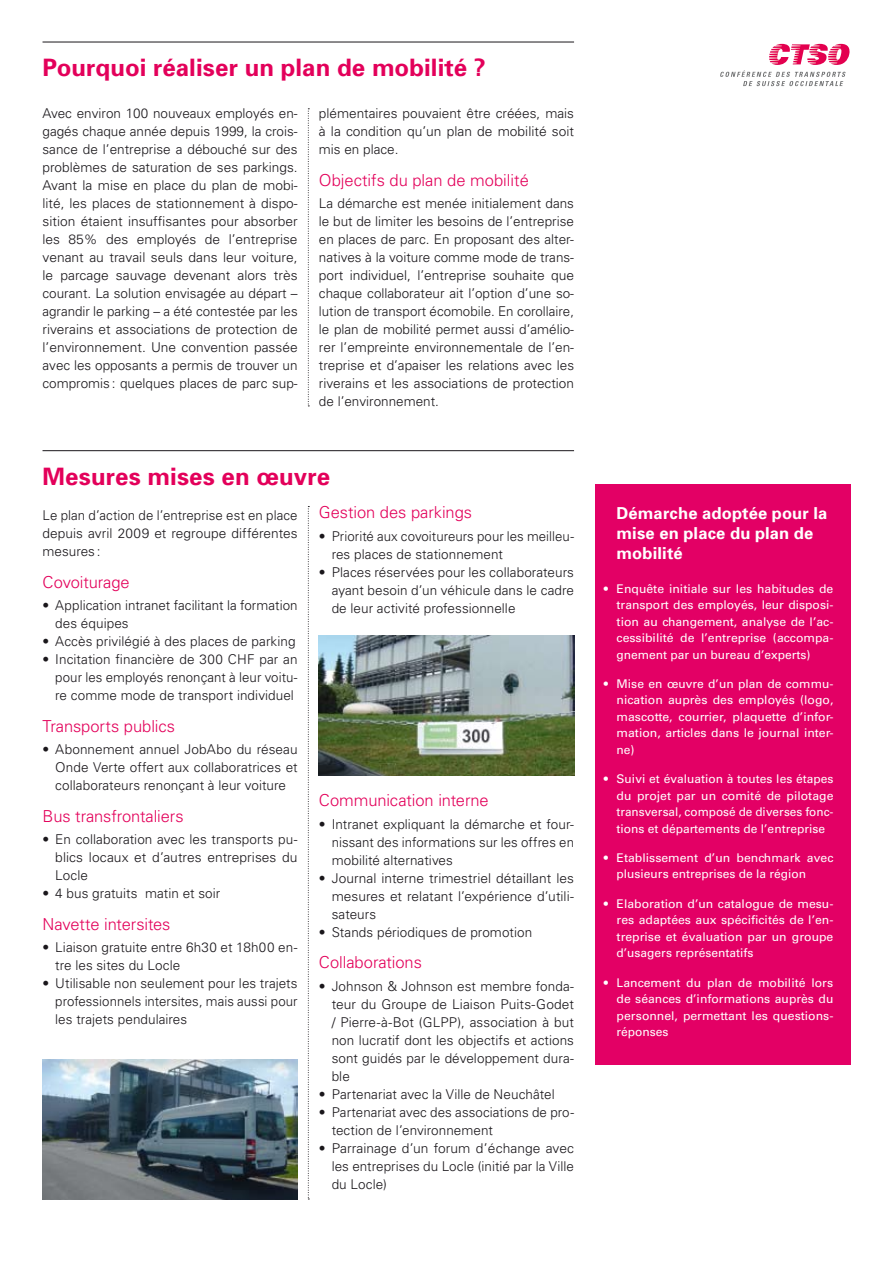
<style>
.page{position:relative;width:893px;height:1263px;background:#fff}
.page>*{position:absolute;margin:0;border:0;box-sizing:border-box;transform-origin:0 0}
.t1{font:700 24px "Univers";letter-spacing:.005em;color:#e3005a}
.t2{font:300 16.5px "Univers";letter-spacing:-.005em;color:#e3005a}
.t3{font:700 16.5px/19.8px "Univers";letter-spacing:.01em;color:#fff}
.t4{font:300 13.5px/18px "Univers";letter-spacing:.005em;color:#1a171b;text-align:justify}
.t5{font:12px/16.5px "Univers";color:#fff;text-align:justify}
</style>
<div class="page">
<img style="left:319px;top:635px;width:255px;height:141px">
<hr style="left:43px;top:450px;width:531px;height:1px;background:#1a171b">
<svg style="left:308px;top:108px;width:1px;height:298px"></svg>
<svg style="left:308px;top:506px;width:1px;height:693px"></svg>
<div style="left:595px;top:485px;width:255px;height:580px;background:#e30065"></div>
<img style="left:43px;top:1060px;width:255px;height:139px">
<hr style="left:43px;top:42px;width:531px;height:1px;background:#1a171b">
<svg style="left:720px;top:44px;width:130px;height:42px"></svg>
<h1 class="t1" style="left:43px;top:52px;width:445px">Pourquoi réaliser un plan de mobilité ?</h1>
<p class="t4" style="left:43px;top:104px;width:257px">Avec environ 100 nouveaux employés en&shy;gagés chaque année depuis 1999, la crois&shy;sance de l’entreprise a débouché sur des problèmes de saturation de ses parkings.<br>Avant la mise en place du plan de mobi&shy;lité, les places de stationnement à dispo&shy;sition étaient insuffisantes pour absorber les 85% des employés de l’entreprise venant au travail seuls dans leur voiture, le parcage sauvage devenant alors très courant. La solution envisagée au départ – agrandir le parking – a été contestée par les riverains et associations de protection de l’environnement. Une convention passée avec les opposants a permis de trouver un compromis: quelques places de parc sup-</p>
<p class="t4" style="left:319px;top:104px;width:257px">plémentaires pouvaient être créées, mais à la condition qu’un plan de mobilité soit mis en place.</p>
<p class="t2" style="left:319px;top:170px;width:211px">Objectifs du plan de mobilité</p>
<p class="t4" style="left:319px;top:194px;width:257px">La démarche est menée initialement dans le but de limiter les besoins de l’entreprise en places de parc. En proposant des alter&shy;natives à la voiture comme mode de trans&shy;port individuel, l’entreprise souhaite que chaque collaborateur ait l’option d’une so&shy;lution de transport écomobile. En corollaire, le plan de mobilité permet aussi d’amélio&shy;rer l’empreinte environnementale de l’en&shy;treprise et d’apaiser les relations avec les riverains et les associations de protection de l’environnement.</p>
<h1 class="t1" style="left:43px;top:461px;width:289px">Mesures mises en œuvre</h1>
<p class="t4" style="left:43px;top:506px;width:257px">Le plan d’action de l’entreprise est en place depuis avril 2009 et regroupe différentes mesures :</p>
<p class="t2" style="left:43px;top:572px;width:89px">Covoiturage</p>
<p class="t4" style="left:55px;top:596px;width:244px;text-indent:-13px">• Application intranet facilitant la formation des équipes</p>
<p class="t4" style="left:43px;top:632px;width:255px">• Accès privilégié à des places de parking</p>
<p class="t4" style="left:55px;top:650px;width:244px;text-indent:-13px">• Incitation financière de 300 CHF par an pour les employés renonçant à leur voitu&shy;re comme mode de transport individuel</p>
<p class="t2" style="left:43px;top:716px;width:134px">Transports publics</p>
<p class="t4" style="left:55px;top:740px;width:244px;text-indent:-13px">• Abonnement annuel JobAbo du réseau Onde Verte offert aux collaboratrices et collaborateurs renonçant à leur voiture</p>
<p class="t2" style="left:43px;top:806px;width:143px">Bus transfrontaliers</p>
<p class="t4" style="left:55px;top:830px;width:244px;text-indent:-13px">• En collaboration avec les transports pu&shy;blics locaux et d’autres entreprises du Locle</p>
<p class="t4" style="left:43px;top:884px;width:179px">• 4 bus gratuits matin et soir</p>
<p class="t2" style="left:43px;top:914px;width:129px">Navette intersites</p>
<p class="t4" style="left:55px;top:938px;width:244px;text-indent:-13px">• Liaison gratuite entre 6h30 et 18h00 en&shy;tre les sites du Locle</p>
<p class="t4" style="left:55px;top:974px;width:244px;text-indent:-13px">• Utilisable non seulement pour les trajets professionnels intersites, mais aussi pour les trajets pendulaires</p>
<p class="t2" style="left:319px;top:502px;width:155px">Gestion des parkings</p>
<p class="t4" style="left:332px;top:526px;width:244px;text-indent:-13px">• Priorité aux covoitureurs pour les meilleu&shy;res places de stationnement</p>
<p class="t4" style="left:332px;top:562px;width:244px;text-indent:-13px">• Places réservées pour les collaborateurs ayant besoin d’un véhicule dans le cadre de leur activité professionnelle</p>
<p class="t2" style="left:319px;top:790px;width:171px">Communication interne</p>
<p class="t4" style="left:332px;top:814px;width:244px;text-indent:-13px">• Intranet expliquant la démarche et four&shy;nissant des informations sur les offres en mobilité alternatives</p>
<p class="t4" style="left:332px;top:868px;width:244px;text-indent:-13px">• Journal interne trimestriel détaillant les mesures et relatant l’expérience d’utili&shy;sateurs</p>
<p class="t4" style="left:319px;top:922px;width:215px">• Stands périodiques de promotion</p>
<p class="t2" style="left:319px;top:952px;width:104px">Collaborations</p>
<p class="t4" style="left:332px;top:976px;width:244px;text-indent:-13px">• Johnson &amp; Johnson est membre fonda&shy;teur du Groupe de Liaison Puits-Godet / Pierre-à-Bot (GLPP), association à but non lucratif dont les objectifs et actions sont guidés par le développement dura&shy;ble</p>
<p class="t4" style="left:319px;top:1084px;width:237px">• Partenariat avec la Ville de Neuchâtel</p>
<p class="t4" style="left:332px;top:1102px;width:244px;text-indent:-13px">• Partenariat avec des associations de pro&shy;tection de l’environnement</p>
<p class="t4" style="left:332px;top:1138px;width:244px;text-indent:-13px">• Parrainage d’un forum d’échange avec les entreprises du Locle (initié par la Ville du Locle)</p>
<p class="t3" style="left:617px;top:503px;width:212px">Démarche adoptée pour la mise en place du plan de mobilité</p>
<p class="t5" style="left:617px;top:580px;width:218px;text-indent:-13px">• Enquête initiale sur les habitudes de transport des employés, leur disposi&shy;tion au changement, analyse de l’ac&shy;cessibilité de l’entreprise (accompa&shy;gnement par un bureau d’experts)</p>
<p class="t5" style="left:617px;top:675px;width:218px;text-indent:-13px">• Mise en œuvre d’un plan de commu&shy;nication auprès des employés (logo, mascotte, courrier, plaquette d’infor&shy;mation, articles dans le journal inter&shy;ne)</p>
<p class="t5" style="left:617px;top:771px;width:218px;text-indent:-13px">• Suivi et évaluation à toutes les étapes du projet par un comité de pilotage transversal, composé de diverses fonc&shy;tions et départements de l’entreprise</p>
<p class="t5" style="left:617px;top:849px;width:218px;text-indent:-13px">• Etablissement d’un benchmark avec plusieurs entreprises de la région</p>
<p class="t5" style="left:617px;top:895px;width:218px;text-indent:-13px">• Elaboration d’un catalogue de mesu&shy;res adaptées aux spécificités de l’en&shy;treprise et évaluation par un groupe d’usagers représentatifs</p>
<p class="t5" style="left:617px;top:974px;width:218px;text-indent:-13px">• Lancement du plan de mobilité lors de séances d’informations auprès du personnel, permettant les questions&shy;réponses</p>
</div>
